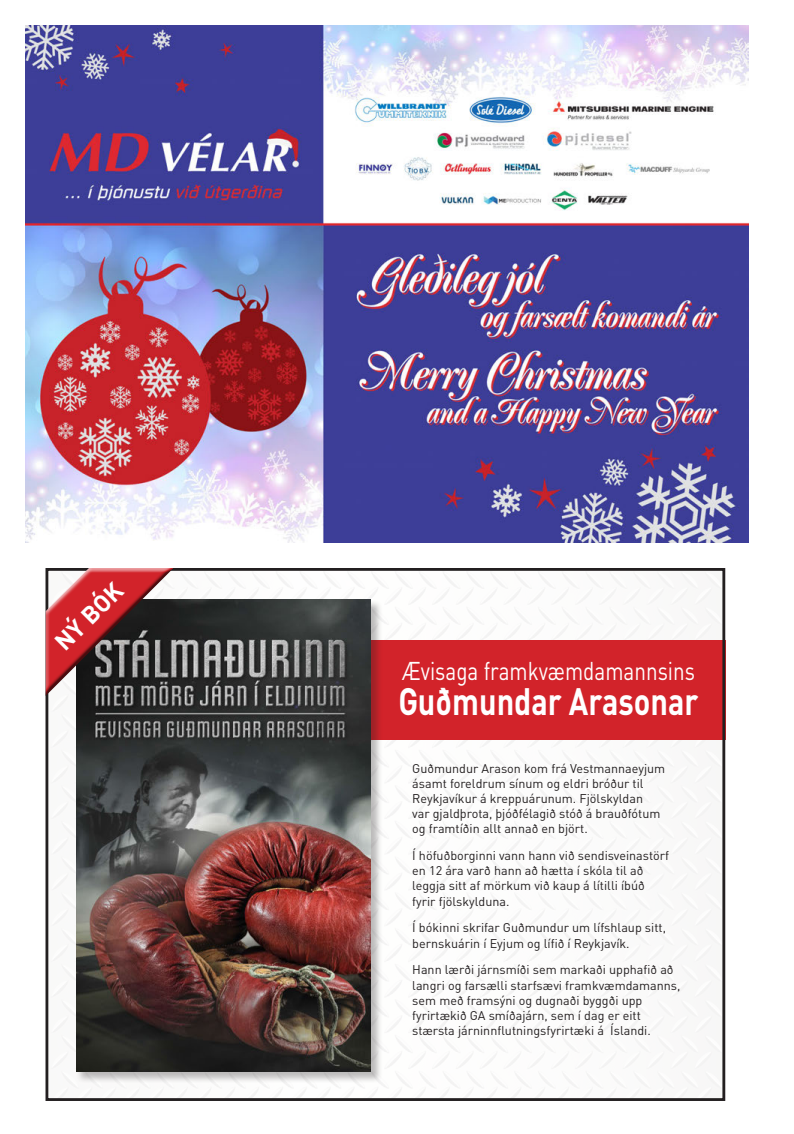
<style>
.page{position:relative;width:794px;height:1134px;background:#fff}
.page>*{position:absolute;margin:0;border:0;box-sizing:border-box;transform-origin:0 0}
.t1{font:700 37.7px "DIN Pro";color:#fff;scale:.81 1}
.t2{font:25.4px "DIN Pro";color:#fff;scale:.81 1}
.t3{font:700 24.2px "DIN Pro";color:#fff}
.t4{font:12.6px/15.1px "DIN Pro";color:#231f20}
</style>
<div class="page">
<img style="left:26px;top:26px;width:722px;height:516px">
<img style="left:52px;top:573px;width:669px;height:524px">
<div style="left:142px;top:640px;width:583px;height:100px;background:#d2232a"></div>
<div style="left:46px;top:568px;width:679px;height:533px;border:3px solid #231f20"></div>
<div style="left:76px;top:600px;width:306px;height:483px;background:#231f20;opacity:.3"></div>
<img style="left:76px;top:600px;width:295px;height:472px">
<div style="left:46px;top:568px;width:128px;height:129px;background:#231f20;opacity:.75"></div>
<h3 class="t3" style="left:47px;top:635px;width:87px;rotate:-45deg">NÝ BÓK</h3>
<h2 class="t2" style="left:402px;top:653px;width:364px">Ævisaga framkvæmdamannsins</h2>
<h1 class="t1" style="left:398px;top:675px;width:372px">Guðmundar Arasonar</h1>
<p class="t4" style="left:412px;top:760px;width:254px">Guðmundur Arason kom frá Vestmannaeyjum ásamt foreldrum sínum og eldri bróður til Reykjavíkur á kreppuárunum. Fjölskyldan<br>var gjaldþrota, þjóðfélagið stóð á brauðfótum og framtíðin allt annað en björt.</p>
<p class="t4" style="left:412px;top:848px;width:258px">Í höfuðborginni vann hann við sendisveinastörf en 12 ára varð hann að hætta í skóla til að leggja sitt af mörkum við kaup á lítilli íbúð fyrir fjölskylduna.</p>
<p class="t4" style="left:412px;top:920px;width:255px">Í bókinni skrifar Guðmundur um lífshlaup sitt, bernskuárin í Eyjum og lífið í Reykjavík.</p>
<p class="t4" style="left:412px;top:962px;width:270px">Hann lærði járnsmíði sem markaði upphafið að langri og farsælli starfsævi framkvæmdamanns, sem með framsýni og dugnaði byggði upp fyrirtækið GA smíðajárn, sem í dag er eitt stærsta járninnflutningsfyrirtæki á Íslandi.</p>
</div>
